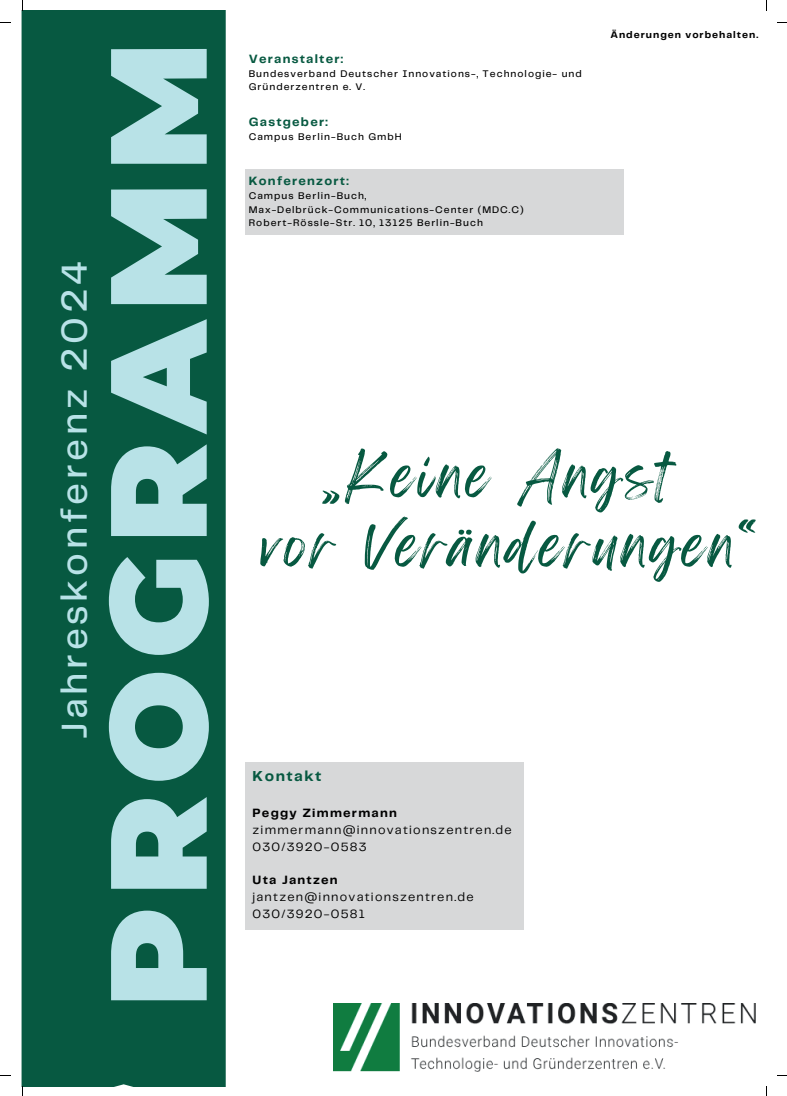
<style>
.page{position:relative;width:787px;height:1096px;background:#fff}
.page>*{position:absolute;margin:0;border:0;box-sizing:border-box;transform-origin:0 0}
.t1{font:900 136.62px "Montserrat";letter-spacing:.075em;color:#b8e2e7}
.t2{font:50px/69.4px "Feeling Passionate";letter-spacing:.1em;color:#075941;text-align:center}
.t3{font:500 37.5px "Telegraf";letter-spacing:.1em;color:#b8e2e7}
.t4{font:700 15px "Telegraf";letter-spacing:.1em;color:#075941}
.t5{font:12.5px/16.9px "Telegraf";letter-spacing:.1em;color:#000}
.t6{font:700 12.5px "Telegraf";letter-spacing:.1em;color:#075941}
.t7{font:700 12.5px "Telegraf";letter-spacing:.1em;color:#000}
.t8{font:500 10px/13.4px "Telegraf";letter-spacing:.1em;color:#000}
.t9{font:700 10px "Telegraf";letter-spacing:.1em;color:#000}
</style>
<div class="page">
<div style="left:22px;top:10px;width:204px;height:240px;background:#075941"></div>
<img style="left:334px;top:1003px;width:422px;height:68px">
<div style="left:245px;top:169px;width:379px;height:65px;background:#d7d8d9"></div>
<div style="left:245px;top:762px;width:278px;height:167px;background:#d7d8d9"></div>
<svg style="left:0;top:250px;width:226px;height:845px;background:#216a54"></svg>
<h3 class="t3" style="left:49px;top:739px;width:479px;rotate:-90deg">Jahreskonferenz 2024</h3>
<h1 class="t1" style="left:56px;top:1007px;width:968px;rotate:-90deg">PROGRAMM</h1>
<p class="t6" style="left:249px;top:51px;width:96px">Veranstalter:</p>
<p class="t8" style="left:249px;top:66px;width:335px">Bundesverband Deutscher Innovations-, Technologie- und<br>Gründerzentren e. V.</p>
<p class="t6" style="left:249px;top:114px;width:81px">Gastgeber:</p>
<p class="t8" style="left:249px;top:130px;width:155px">Campus Berlin-Buch GmbH</p>
<p class="t6" style="left:249px;top:172px;width:101px">Konferenzort:</p>
<p class="t8" style="left:249px;top:189px;width:276px">Campus Berlin-Buch,<br>Max-Delbrück-Communications-Center (MDC.C)<br>Robert-Rössle-Str. 10, 13125 Berlin-Buch</p>
<p class="t9" style="left:610px;top:27px;width:149px">Änderungen vorbehalten.</p>
<h2 class="t2" style="left:261px;top:443px;width:497px">„Keine Angst<br>vor Veränderungen“</h2>
<h3 class="t4" style="left:253px;top:765px;width:70px">Kontakt</h3>
<p class="t7" style="left:253px;top:804px;width:146px">Peggy Zimmermann</p>
<p class="t5" style="left:253px;top:820px;width:261px">zimmermann@innovationszentren.de<br>030/3920-0583</p>
<p class="t7" style="left:253px;top:871px;width:87px">Uta Jantzen</p>
<p class="t5" style="left:253px;top:888px;width:222px">jantzen@innovationszentren.de<br>030/3920-0581</p>
</div>
